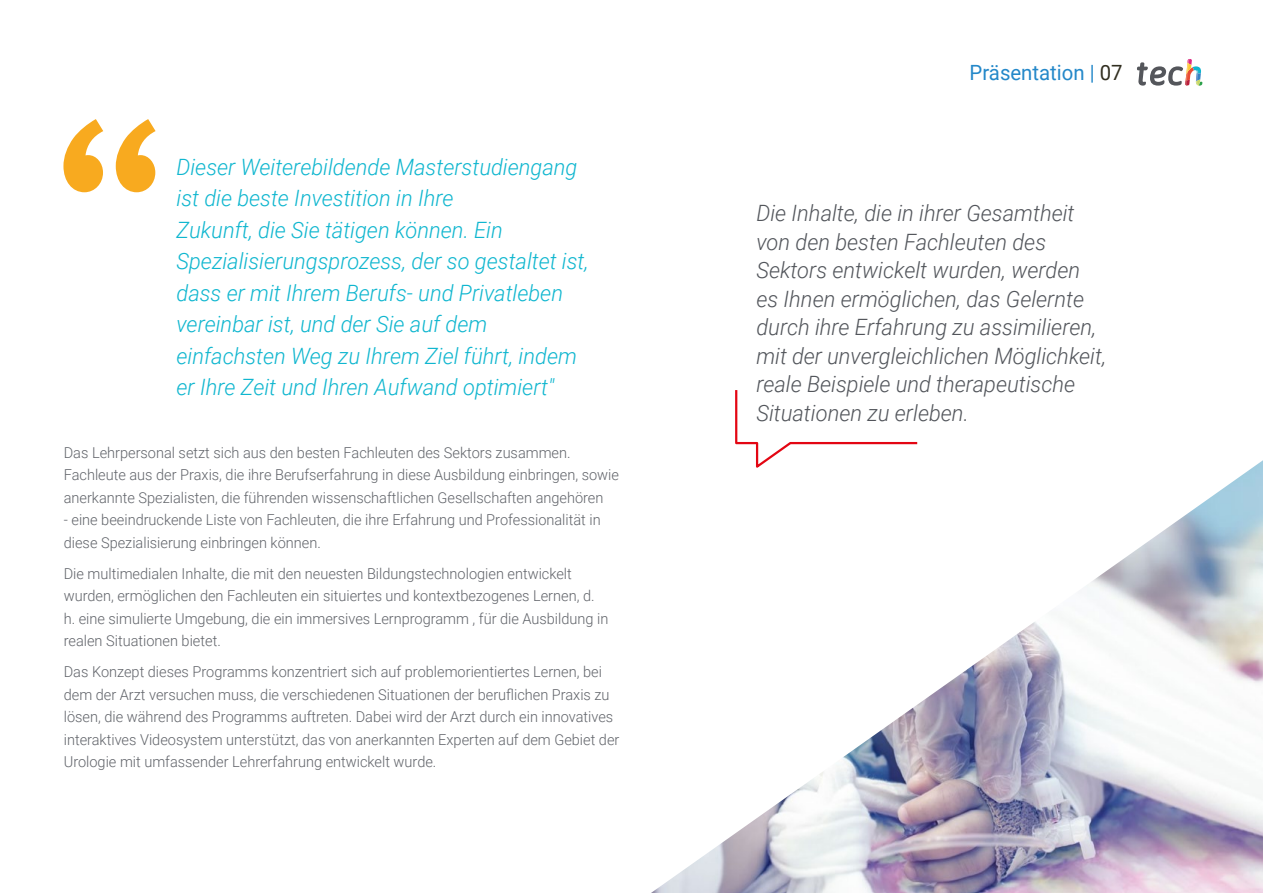
<style>
.page{position:relative;width:1263px;height:893px;background:#fff}
.page>*{position:absolute;margin:0;border:0;box-sizing:border-box;transform-origin:0 0}
.t1{font:italic 300 22.5px/31.5px "Roboto";color:#0fb6cf}
.t2{font:italic 300 22.5px/28.5px "Roboto";color:#52555b}
.t3{font:21px "Roboto";color:#2488c9}
.t4{font:300 15px/22.5px "Roboto";color:#61646a}
.s1{color:#312e20}
</style>
<div class="page">
<svg style="left:63px;top:119px;width:93px;height:73px"></svg>
<img style="left:651px;top:460px;width:612px;height:433px">
<svg style="left:734px;top:390px;width:185px;height:81px"></svg>
<svg style="left:1137px;top:59px;width:65px;height:27px"></svg>
<p class="t1" style="left:176px;top:150px;width:414px">Dieser Weiterebildende Masterstudiengang ist die beste Investition in Ihre<br>Zukunft, die Sie tätigen können. Ein Spezialisierungsprozess, der so gestaltet ist, dass er mit Ihrem Berufs- und Privatleben vereinbar ist, und der Sie auf dem einfachsten Weg zu Ihrem Ziel führt, indem er Ihre Zeit und Ihren Aufwand optimiert"</p>
<p class="t4" style="left:64px;top:441px;width:557px">Das Lehrpersonal setzt sich aus den besten Fachleuten des Sektors zusammen.<br>Fachleute aus der Praxis, die ihre Berufserfahrung in diese Ausbildung einbringen, sowie anerkannte Spezialisten, die führenden wissenschaftlichen Gesellschaften angehören</p>
<p class="t4" style="left:64px;top:508px;width:538px">- eine beeindruckende Liste von Fachleuten, die ihre Erfahrung und Professionalität in diese Spezialisierung einbringen können.</p>
<p class="t4" style="left:64px;top:562px;width:546px">Die multimedialen Inhalte, die mit den neuesten Bildungstechnologien entwickelt wurden, ermöglichen den Fachleuten ein situiertes und kontextbezogenes Lernen, d. h. eine simulierte Umgebung, die ein immersives Lernprogramm , für die Ausbildung in realen Situationen bietet.</p>
<p class="t4" style="left:64px;top:660px;width:557px">Das Konzept dieses Programms konzentriert sich auf problemorientiertes Lernen, bei dem der Arzt versuchen muss, die verschiedenen Situationen der beruflichen Praxis zu lösen, die während des Programms auftreten. Dabei wird der Arzt durch ein innovatives interaktives Videosystem unterstützt, das von anerkannten Experten auf dem Gebiet der Urologie mit umfassender Lehrerfahrung entwickelt wurde.</p>
<h2 class="t3" style="left:969px;top:57px;width:155px">Präsentation | <span class="s1">07</span></h2>
<p class="t2" style="left:756px;top:198px;width:351px">Die Inhalte, die in ihrer Gesamtheit von den besten Fachleuten des Sektors entwickelt wurden, werden es Ihnen ermöglichen, das Gelernte durch ihre Erfahrung zu assimilieren, mit der unvergleichlichen Möglichkeit, reale Beispiele und therapeutische Situationen zu erleben.</p>
</div>
